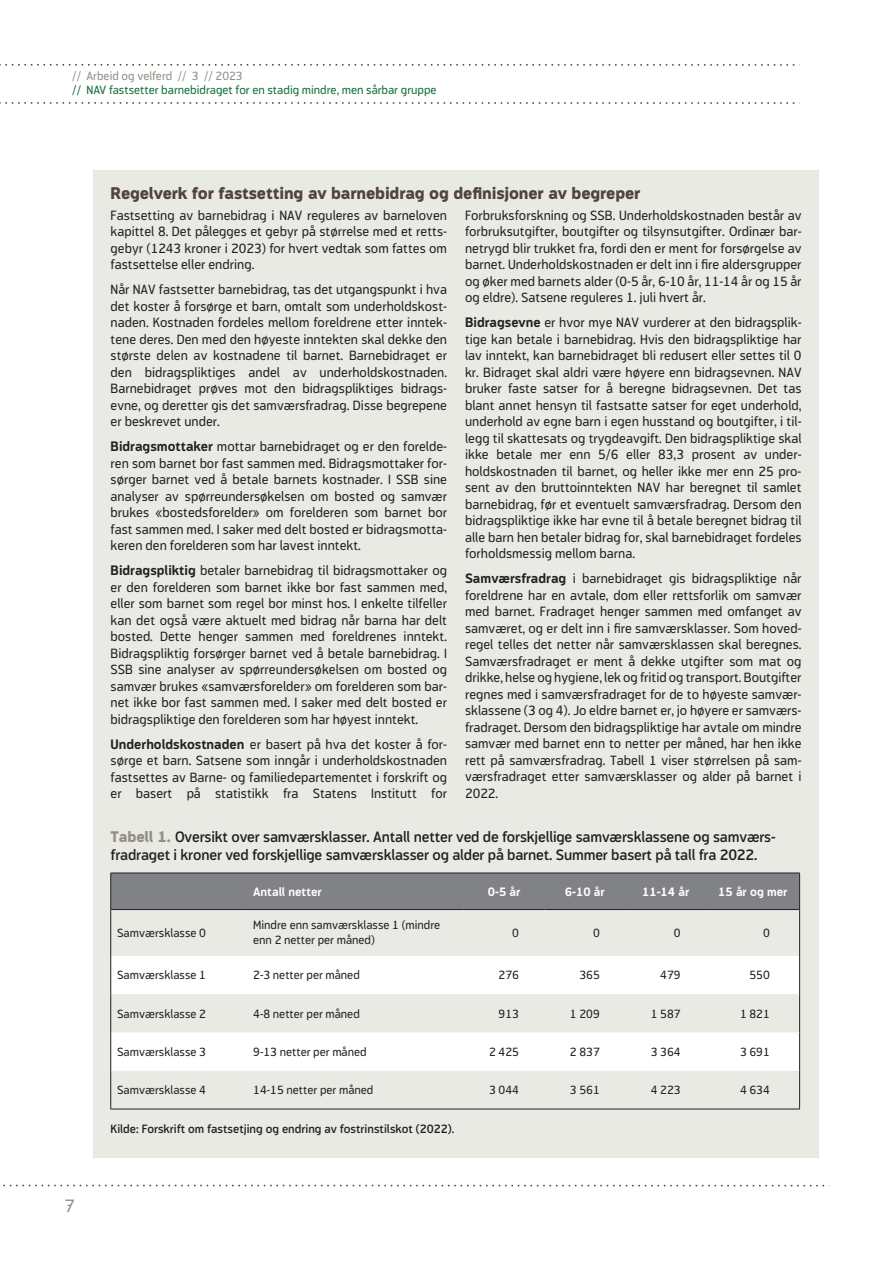
<style>
.page{position:relative;width:893px;height:1263px;background:#fff}
.page>*{position:absolute;margin:0;border:0;box-sizing:border-box;transform-origin:0 0}
.t1{font:18px "Modus";color:#948d87}
.t2{font:800 16.5px "Modus";letter-spacing:-.01em;color:#50433d}
.t3{font:600 15px/18px "Modus";letter-spacing:-.01em;color:#231f20}
.t4{font:13.5px/16.5px "Modus";color:#231f20;text-align:justify}
.t5{font:12px/15px "Modus";color:#231f20}
.t6{font:12px "Modus";color:#106e39}
.t7{font:600 12px "Modus";color:#231f20}
.t8{font:700 12px "Modus";color:#fff}
.t9{font:12px "Modus";color:#948d87}
.s1{font-weight:700}
.s2{font-weight:800;color:#948d87}
</style>
<div class="page">
<svg style="left:0;top:64px;width:795px;height:2px"></svg>
<svg style="left:0;top:102px;width:795px;height:2px"></svg>
<svg style="left:3px;top:1185px;width:822px;height:1px"></svg>
<div style="left:94px;top:170px;width:725px;height:987px;background:#e9eae4"></div>
<div style="left:111px;top:874px;width:688px;height:35px;background:#808285"></div>
<svg style="left:111px;top:910px;width:688px;height:199px"></svg>
<svg style="left:111px;top:956px;width:688px;height:115px;fill:#fff"></svg>
<hr style="left:111px;top:909px;width:136px;height:1px;background:#231f20">
<hr style="left:247px;top:909px;width:217px;height:1px;background:#231f20">
<hr style="left:464px;top:909px;width:80px;height:1px;background:#231f20">
<hr style="left:544px;top:909px;width:81px;height:1px;background:#231f20">
<hr style="left:625px;top:909px;width:81px;height:1px;background:#231f20">
<hr style="left:706px;top:909px;width:93px;height:1px;background:#231f20">
<hr style="left:111px;top:873px;width:136px;height:1px;background:#231f20">
<hr style="left:110px;top:873px;width:1px;height:36px;background:#231f20">
<hr style="left:247px;top:873px;width:217px;height:1px;background:#231f20">
<hr style="left:464px;top:873px;width:80px;height:1px;background:#231f20">
<hr style="left:544px;top:873px;width:81px;height:1px;background:#231f20">
<hr style="left:625px;top:873px;width:81px;height:1px;background:#231f20">
<hr style="left:706px;top:873px;width:94px;height:1px;background:#231f20">
<hr style="left:799px;top:873px;width:1px;height:36px;background:#231f20">
<hr style="left:110px;top:909px;width:1px;height:47px;background:#231f20">
<hr style="left:799px;top:909px;width:1px;height:47px;background:#231f20">
<hr style="left:110px;top:956px;width:1px;height:38px;background:#231f20">
<hr style="left:799px;top:956px;width:1px;height:38px;background:#231f20">
<hr style="left:110px;top:994px;width:1px;height:38px;background:#231f20">
<hr style="left:799px;top:994px;width:1px;height:38px;background:#231f20">
<hr style="left:110px;top:1032px;width:1px;height:39px;background:#231f20">
<hr style="left:799px;top:1032px;width:1px;height:39px;background:#231f20">
<hr style="left:110px;top:1071px;width:1px;height:38px;background:#231f20">
<hr style="left:799px;top:1071px;width:1px;height:38px;background:#231f20">
<hr style="left:111px;top:1109px;width:136px;height:1px;background:#231f20">
<hr style="left:247px;top:1109px;width:217px;height:1px;background:#231f20">
<hr style="left:464px;top:1109px;width:80px;height:1px;background:#231f20">
<hr style="left:544px;top:1109px;width:81px;height:1px;background:#231f20">
<hr style="left:625px;top:1109px;width:81px;height:1px;background:#231f20">
<hr style="left:706px;top:1109px;width:94px;height:1px;background:#231f20">
<p class="t9" style="left:72px;top:69px;width:172px">// Arbeid og velferd // 3 // 2023</p>
<p class="t6" style="left:72px;top:83px;width:366px">// NAV fastsetter barnebidraget for en stadig mindre, men sårbar gruppe</p>
<h1 class="t1" style="left:65px;top:1195px;width:12px">7</h1>
<p class="t2" style="left:111px;top:184px;width:531px">Regelverk for fastsetting av barnebidrag og definisjoner av begreper</p>
<p class="t4" style="left:111px;top:207px;width:338px">Fastsetting av barnebidrag i NAV reguleres av barneloven kapittel 8. Det pålegges et gebyr på størrelse med et retts&shy;gebyr (1243 kroner i 2023) for hvert vedtak som fattes om fastsettelse eller endring.</p>
<p class="t4" style="left:111px;top:281px;width:338px">Når NAV fastsetter barnebidrag, tas det utgangspunkt i hva det koster å forsørge et barn, omtalt som underholdskost&shy;naden. Kostnaden fordeles mellom foreldrene etter inntek&shy;tene deres. Den med den høyeste inntekten skal dekke den største delen av kostnadene til barnet. Barnebidraget er den bidragspliktiges andel av underholdskostnaden.<br>Barnebidraget prøves mot den bidragspliktiges bidrags&shy;evne, og deretter gis det samværsfradrag. Disse begrepene er beskrevet under.</p>
<p class="t4" style="left:111px;top:438px;width:338px"><span class="s1">Bidragsmottaker</span> mottar barnebidraget og er den forelde&shy;ren som barnet bor fast sammen med. Bidragsmottaker for&shy;sørger barnet ved å betale barnets kostnader. I SSB sine analyser av spørreundersøkelsen om bosted og samvær brukes «bostedsforelder» om forelderen som barnet bor fast sammen med. I saker med delt bosted er bidragsmotta&shy;keren den forelderen som har lavest inntekt.</p>
<p class="t4" style="left:111px;top:562px;width:338px"><span class="s1">Bidragspliktig</span> betaler barnebidrag til bidragsmottaker og er den forelderen som barnet ikke bor fast sammen med, eller som barnet som regel bor minst hos. I enkelte tilfeller kan det også være aktuelt med bidrag når barna har delt bosted. Dette henger sammen med foreldrenes inntekt.<br>Bidragspliktig forsørger barnet ved å betale barnebidrag. I SSB sine analyser av spørreundersøkelsen om bosted og samvær brukes «samværsforelder» om forelderen som bar&shy;net ikke bor fast sammen med. I saker med delt bosted er bidragspliktige den forelderen som har høyest inntekt.</p>
<p class="t4" style="left:111px;top:736px;width:338px"><span class="s1">Underholdskostnaden</span> er basert på hva det koster å for&shy;sørge et barn. Satsene som inngår i underholdskostnaden fastsettes av Barne- og familiedepartementet i forskrift og er basert på statistikk fra Statens Institutt for</p>
<p class="t4" style="left:465px;top:207px;width:338px">Forbruksforskning og SSB. Underholdskostnaden består av forbruksutgifter, boutgifter og tilsynsutgifter. Ordinær bar&shy;netrygd blir trukket fra, fordi den er ment for forsørgelse av barnet. Underholdskostnaden er delt inn i fire aldersgrupper og øker med barnets alder (0-5 år, 6-10 år, 11-14 år og 15 år og eldre). Satsene reguleres 1. juli hvert år.</p>
<p class="t4" style="left:465px;top:314px;width:338px"><span class="s1">Bidragsevne</span> er hvor mye NAV vurderer at den bidragsplik&shy;tige kan betale i barnebidrag. Hvis den bidragspliktige har lav inntekt, kan barnebidraget bli redusert eller settes til 0 kr. Bidraget skal aldri være høyere enn bidragsevnen. NAV bruker faste satser for å beregne bidragsevnen. Det tas blant annet hensyn til fastsatte satser for eget underhold, underhold av egne barn i egen husstand og boutgifter, i til&shy;legg til skattesats og trygdeavgift. Den bidragspliktige skal ikke betale mer enn 5/6 eller 83,3 prosent av under&shy;holdskostnaden til barnet, og heller ikke mer enn 25 pro&shy;sent av den bruttoinntekten NAV har beregnet til samlet barnebidrag, før et eventuelt samværsfradrag. Dersom den bidragspliktige ikke har evne til å betale beregnet bidrag til alle barn hen betaler bidrag for, skal barnebidraget fordeles forholdsmessig mellom barna.</p>
<p class="t4" style="left:465px;top:570px;width:338px"><span class="s1">Samværsfradrag</span> i barnebidraget gis bidragspliktige når foreldrene har en avtale, dom eller rettsforlik om samvær med barnet. Fradraget henger sammen med omfanget av samværet, og er delt inn i fire samværsklasser. Som hoved&shy;regel telles det netter når samværsklassen skal beregnes.<br>Samværsfradraget er ment å dekke utgifter som mat og drikke, helse og hygiene, lek og fritid og transport. Boutgifter regnes med i samværsfradraget for de to høyeste samvær&shy;sklassene (3 og 4). Jo eldre barnet er, jo høyere er samværs&shy;fradraget. Dersom den bidragspliktige har avtale om mindre samvær med barnet enn to netter per måned, har hen ikke rett på samværsfradrag. Tabell 1 viser størrelsen på sam&shy;værsfradraget etter samværsklasser og alder på barnet i 2022.</p>
<p class="t3" style="left:111px;top:828px;width:667px"><span class="s2">Tabell 1.</span> Oversikt over samværsklasser. Antall netter ved de forskjellige samværsklassene og samværs&shy;fradraget i kroner ved forskjellige samværsklasser og alder på barnet. Summer basert på tall fra 2022.</p>
<p class="t8" style="left:253px;top:885px;width:70px">Antall netter</p>
<p class="t8" style="left:488px;top:885px;width:34px">0-5 år</p>
<p class="t8" style="left:565px;top:885px;width:41px">6-10 år</p>
<p class="t8" style="left:642px;top:885px;width:49px">11-14 år</p>
<p class="t8" style="left:718px;top:885px;width:71px">15 år og mer</p>
<p class="t5" style="left:117px;top:925px;width:90px">Samværsklasse 0</p>
<p class="t5" style="left:253px;top:918px;width:189px">Mindre enn samværsklasse 1 (mindre enn 2 netter per måned)</p>
<p class="t5" style="left:512px;top:925px;width:8px">0</p>
<p class="t5" style="left:593px;top:925px;width:8px">0</p>
<p class="t5" style="left:674px;top:925px;width:8px">0</p>
<p class="t5" style="left:763px;top:925px;width:8px">0</p>
<p class="t5" style="left:117px;top:968px;width:90px">Samværsklasse 1</p>
<p class="t5" style="left:253px;top:968px;width:108px">2-3 netter per måned</p>
<p class="t5" style="left:499px;top:968px;width:22px">276</p>
<p class="t5" style="left:579px;top:968px;width:22px">365</p>
<p class="t5" style="left:660px;top:968px;width:22px">479</p>
<p class="t5" style="left:749px;top:968px;width:22px">550</p>
<p class="t5" style="left:117px;top:1006px;width:90px">Samværsklasse 2</p>
<p class="t5" style="left:253px;top:1006px;width:108px">4-8 netter per måned</p>
<p class="t5" style="left:499px;top:1006px;width:22px">913</p>
<p class="t5" style="left:570px;top:1006px;width:31px">1 209</p>
<p class="t5" style="left:651px;top:1006px;width:31px">1 587</p>
<p class="t5" style="left:740px;top:1006px;width:31px">1 821</p>
<p class="t5" style="left:117px;top:1044px;width:90px">Samværsklasse 3</p>
<p class="t5" style="left:253px;top:1044px;width:115px">9-13 netter per måned</p>
<p class="t5" style="left:489px;top:1044px;width:31px">2 425</p>
<p class="t5" style="left:570px;top:1044px;width:31px">2 837</p>
<p class="t5" style="left:651px;top:1044px;width:31px">3 364</p>
<p class="t5" style="left:740px;top:1044px;width:31px">3 691</p>
<p class="t5" style="left:117px;top:1082px;width:90px">Samværsklasse 4</p>
<p class="t5" style="left:253px;top:1082px;width:122px">14-15 netter per måned</p>
<p class="t5" style="left:489px;top:1082px;width:31px">3 044</p>
<p class="t5" style="left:570px;top:1082px;width:31px">3 561</p>
<p class="t5" style="left:651px;top:1082px;width:31px">4 223</p>
<p class="t5" style="left:740px;top:1082px;width:31px">4 634</p>
<p class="t7" style="left:111px;top:1122px;width:345px">Kilde: Forskrift om fastsetjing og endring av fostrinstilskot (2022).</p>
</div>
